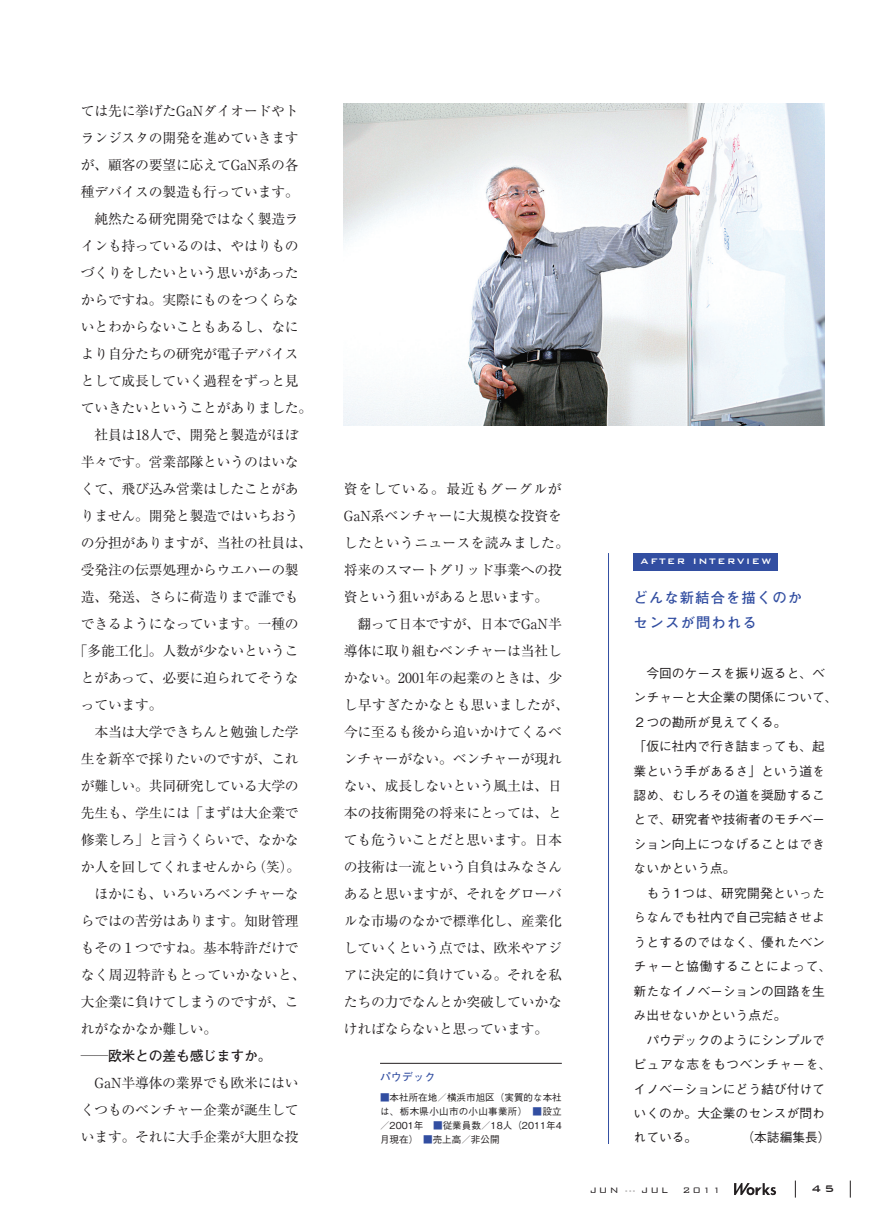
<style>
.page{position:relative;width:893px;height:1221px;background:#fff}
.page>*{position:absolute;margin:0;border:0;box-sizing:border-box;transform-origin:0 0}
.t1{font:700 14.4px/25.5px "Futo Go B101 Pro";letter-spacing:.075em;color:#324ea1}
.t2{font:13.8px/27px "Ryumin Pro";letter-spacing:-.015em;color:#231f20}
.t3{font:13.8px "Ryumin Pro";letter-spacing:.02em;color:#231f20}
.t4{font:700 13.8px "Futo Go B101 Pro";letter-spacing:-.015em;color:#231f20}
.t5{font:500 12.75px/24.5px "Gothic BBB Pro";color:#231f20}
.t6{font:500 12.75px "Bank Gothic";color:#231f20}
.t7{font:500 10.65px "Bank Gothic";letter-spacing:.15em;color:#fff}
.t8{font:300 10.65px "Bank Gothic";letter-spacing:.2em;color:#231f20}
.t9{font:700 10.65px "Futo Go B101 Pro";letter-spacing:.05em;color:#324ea1}
.t10{font:500 9.6px/13.8px "Gothic BBB Pro";letter-spacing:.005em;color:#231f20;text-align:justify}
.s1{color:#324ea1}
.s2{font-size:7.5px}
</style>
<div class="page">
<svg style="left:734px;top:1183px;width:42px;height:12px"></svg>
<svg style="left:795px;top:1180px;width:1px;height:17px"></svg>
<svg style="left:850px;top:1180px;width:1px;height:17px"></svg>
<img style="left:344px;top:104px;width:481px;height:321px">
<div style="left:634px;top:553px;width:144px;height:17px;background:#324ea1"></div>
<hr style="left:608px;top:553px;width:1px;height:590px;background:#324ea1">
<hr style="left:380px;top:1062px;width:182px;height:1px;background:#231f20">
<p class="t2" style="left:81px;top:96px;width:219px">ては先に挙げたGaNダイオードやト</p>
<p class="t2" style="left:81px;top:123px;width:219px">ランジスタの開発を進めていきます</p>
<p class="t2" style="left:81px;top:150px;width:219px">が、顧客の要望に応えてGaN系の各</p>
<p class="t2" style="left:81px;top:177px;width:220px">種デバイスの製造も行っています。</p>
<p class="t2" style="left:94px;top:204px;width:206px">純然たる研究開発ではなく製造ラ</p>
<p class="t2" style="left:81px;top:231px;width:219px">インも持っているのは、やはりもの</p>
<p class="t2" style="left:81px;top:258px;width:219px">づくりをしたいという思いがあった</p>
<p class="t2" style="left:81px;top:285px;width:219px">からですね。実際にものをつくらな</p>
<p class="t2" style="left:81px;top:312px;width:219px">いとわからないこともあるし、なに</p>
<p class="t2" style="left:81px;top:339px;width:219px">より自分たちの研究が電子デバイス</p>
<p class="t2" style="left:81px;top:366px;width:219px">として成長していく過程をずっと見</p>
<p class="t2" style="left:81px;top:393px;width:233px">ていきたいということがありました。</p>
<p class="t2" style="left:94px;top:420px;width:206px">社員は18人で、開発と製造がほぼ</p>
<p class="t2" style="left:81px;top:447px;width:219px">半々です。営業部隊というのはいな</p>
<p class="t2" style="left:81px;top:474px;width:219px">くて、飛び込み営業はしたことがあ</p>
<p class="t2" style="left:81px;top:501px;width:219px">りません。開発と製造ではいちおう</p>
<p class="t2" style="left:81px;top:528px;width:233px">の分担がありますが、当社の社員は、</p>
<p class="t2" style="left:81px;top:555px;width:219px">受発注の伝票処理からウエハーの製</p>
<p class="t2" style="left:81px;top:582px;width:219px">造、発送、さらに荷造りまで誰でも</p>
<p class="t2" style="left:81px;top:609px;width:219px">できるようになっています。一種の</p>
<p class="t2" style="left:74px;top:636px;width:226px">「多能工化」。人数が少ないというこ</p>
<p class="t2" style="left:81px;top:663px;width:219px">とがあって、必要に迫られてそうな</p>
<p class="t2" style="left:81px;top:690px;width:83px">っています。</p>
<p class="t2" style="left:94px;top:717px;width:206px">本当は大学できちんと勉強した学</p>
<p class="t2" style="left:81px;top:744px;width:219px">生を新卒で採りたいのですが、これ</p>
<p class="t2" style="left:81px;top:771px;width:219px">が難しい。共同研究している大学の</p>
<p class="t2" style="left:81px;top:798px;width:219px">先生も、学生には「まずは大企業で</p>
<p class="t2" style="left:81px;top:825px;width:219px">修業しろ」と言うくらいで、なかな</p>
<p class="t2" style="left:81px;top:852px;width:221px">か人を回してくれませんから（笑）。</p>
<p class="t2" style="left:94px;top:879px;width:206px">ほかにも、いろいろベンチャーな</p>
<p class="t2" style="left:81px;top:906px;width:219px">らではの苦労はあります。知財管理</p>
<p class="t2" style="left:81px;top:933px;width:219px">もその１つですね。基本特許だけで</p>
<p class="t3" style="left:81px;top:964px;width:227px">なく周辺特許もとっていかないと、</p>
<p class="t2" style="left:81px;top:987px;width:219px">大企業に負けてしまうのですが、こ</p>
<p class="t2" style="left:81px;top:1014px;width:138px">れがなかなか難しい。</p>
<p class="t4" style="left:81px;top:1044px;width:192px">──欧米との差も感じますか。</p>
<p class="t2" style="left:81px;top:1068px;width:219px;text-align:justify;text-indent:14px">GaN半導体の業界でも欧米にはいくつものベンチャー企業が誕生しています。それに大手企業が大胆な投</p>
<p class="t2" style="left:344px;top:474px;width:227px">資をしている。最近もグーグルが<br>GaN系ベンチャーに大規模な投資をしたというニュースを読みました。将来のスマートグリッド事業への投資という狙いがあると思います。</p>
<p class="t2" style="left:344px;top:609px;width:227px;text-indent:14px">翻って日本ですが、日本でGaN半導体に取り組むベンチャーは当社しかない。2001年の起業のときは、少し早すぎたかなとも思いましたが、今に至るも後から追いかけてくるベンチャーがない。ベンチャーが現れない、成長しないという風土は、日本の技術開発の将来にとっては、とても危ういことだと思います。日本の技術は一流という自負はみなさんあると思いますが、それをグローバルな市場のなかで標準化し、産業化していくという点では、欧米やアジアに決定的に負けている。それを私たちの力でなんとか突破していかなければならないと思っています。</p>
<p class="t9" style="left:380px;top:1068px;width:57px">パウデック</p>
<p class="t10" style="left:380px;top:1089px;width:183px"><span class="s1">■</span>本社所在地／横浜市旭区（実質的な本社は、栃木県小山市の小山事業所）　<span class="s1">■</span>設立／2001年　<span class="s1">■</span>従業員数／18人（2011年4月現在）　<span class="s1">■</span>売上高／非公開</p>
<p class="t7" style="left:640px;top:555px;width:132px">AFTER INTERVIEW</p>
<p class="t1" style="left:634px;top:583px;width:170px">どんな新結合を描くのかセンスが問われる</p>
<p class="t5" style="left:634px;top:659px;width:206px;text-indent:13px">今回のケースを振り返ると、ベンチャーと大企業の関係について、<br>２つの勘所が見えてくる。<br>「仮に社内で行き詰まっても、起業という手があるさ」という道を認め、むしろその道を奨励することで、研究者や技術者のモチベーション向上につなげることはできないかという点。</p>
<p class="t5" style="left:634px;top:879px;width:200px;text-indent:13px">もう1つは、研究開発といったらなんでも社内で自己完結させようとするのではなく、優れたベンチャーと協働することによって、新たなイノベーションの回路を生み出せないかという点だ。</p>
<p class="t5" style="left:634px;top:1025px;width:200px;text-align:center">パウデックのようにシンプルで<br>ピュアな志をもつベンチャーを、イノベーションにどう結び付けていくのか。大企業のセンスが問われている。　　　　 （本誌編集長）</p>
<p class="t8" style="left:590px;top:1184px;width:80px">JUN <span class="s2">---</span> JUL</p>
<p class="t8" style="left:683px;top:1184px;width:40px">2011</p>
<p class="t6" style="left:811px;top:1182px;width:24px">45</p>
</div>
